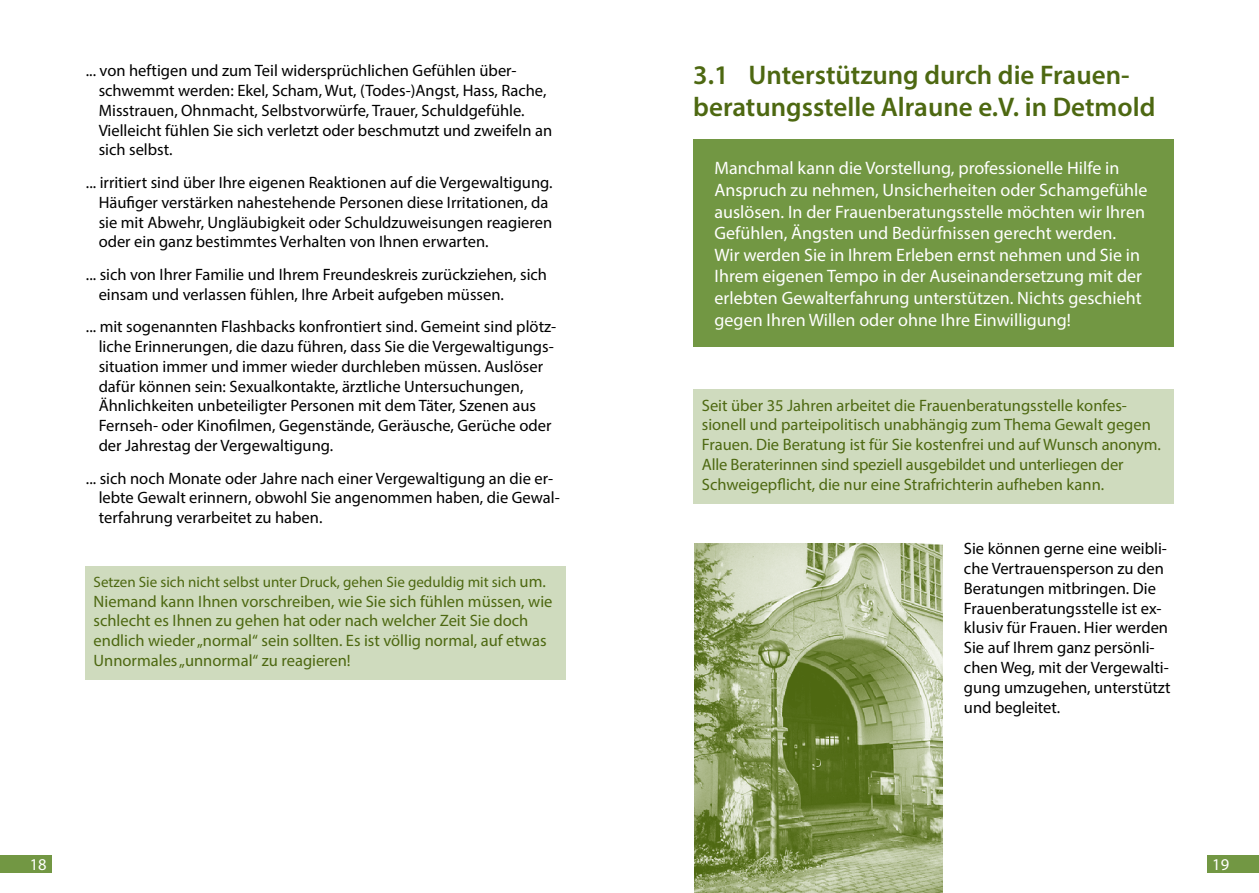
<style>
.page{position:relative;width:1259px;height:893px;background:#fff}
.page>*{position:absolute;margin:0;border:0;box-sizing:border-box;transform-origin:0 0}
.t1{font:600 27px/32.4px "Myriad Pro";color:#4d6811}
.t2{font:18px/21.6px "Myriad Pro";color:#fff}
.t3{font:16.5px/19.8px "Myriad Pro";color:#000}
.t4{font:16.5px/19.8px "Myriad Pro";color:#4d6811}
.t5{font:16.5px "Myriad Pro";color:#fff}
.t6{font:15px "Myriad Pro";color:#4d6811}
.s1{font-size:16.5px}
</style>
<div class="page">
<div style="left:0;top:856px;width:51px;height:17px;background:#729743"></div>
<div style="left:1208px;top:856px;width:51px;height:17px;background:#729743"></div>
<div style="left:85px;top:566px;width:481px;height:113px;background:#cfdbbe"></div>
<div style="left:693px;top:140px;width:481px;height:207px;background:#729743"></div>
<div style="left:693px;top:390px;width:481px;height:114px;background:#cfdbbe"></div>
<img style="left:694px;top:543px;width:248px;height:350px">
<p class="t3" style="left:99px;top:60px;width:455px;text-indent:-13px">... von heftigen und zum Teil widersprüchlichen Gefühlen über&shy;schwemmt werden: Ekel, Scham, Wut, (Todes-)Angst, Hass, Rache, Misstrauen, Ohnmacht, Selbstvorwürfe, Trauer, Schuldgefühle.<br>Vielleicht fühlen Sie sich verletzt oder beschmutzt und zweifeln an sich selbst.</p>
<p class="t3" style="left:99px;top:172px;width:455px;text-indent:-13px">... irritiert sind über Ihre eigenen Reaktionen auf die Vergewaltigung.<br>Häufiger verstärken nahestehende Personen diese Irritationen, da sie mit Abwehr, Ungläubigkeit oder Schuldzuweisungen reagieren oder ein ganz bestimmtes Verhalten von Ihnen erwarten.</p>
<p class="t3" style="left:99px;top:264px;width:450px;text-indent:-13px">... sich von Ihrer Familie und Ihrem Freundeskreis zurückziehen, sich einsam und verlassen fühlen, Ihre Arbeit aufgeben müssen.</p>
<p class="t3" style="left:99px;top:317px;width:459px;text-indent:-13px">... mit sogenannten Flashbacks konfrontiert sind. Gemeint sind plötz&shy;liche Erinnerungen, die dazu führen, dass Sie die Vergewaltigungs&shy;situation immer und immer wieder durchleben müssen. Auslöser dafür können sein: Sexualkontakte, ärztliche Untersuchungen, Ähnlichkeiten unbeteiligter Personen mit dem Täter, Szenen aus Fernseh- oder Kinofilmen, Gegenstände, Geräusche, Gerüche oder der Jahrestag der Vergewaltigung.</p>
<p class="t3" style="left:99px;top:468px;width:462px;text-indent:-13px">... sich noch Monate oder Jahre nach einer Vergewaltigung an die er&shy;lebte Gewalt erinnern, obwohl Sie angenommen haben, die Gewal&shy;terfahrung verarbeitet zu haben.</p>
<p class="t6" style="left:94px;top:572px;width:454px">Setzen Sie sich nicht selbst unter Druck, gehen Sie geduldig mit sich <span class="s1">um.</span></p>
<p class="t4" style="left:94px;top:591px;width:460px">Niemand kann Ihnen vorschreiben, wie Sie sich fühlen müssen, wie schlecht es Ihnen zu gehen hat oder nach welcher Zeit Sie doch endlich wieder „normal“ sein sollten. Es ist völlig normal, auf etwas Unnormales „unnormal“ zu reagieren!</p>
<h1 class="t1" style="left:693px;top:58px;width:463px">3.1 Unterstützung durch die Frauen&shy;beratungsstelle Alraune e.V. in Detmold</h1>
<p class="t2" style="left:714px;top:157px;width:434px">Manchmal kann die Vorstellung, professionelle Hilfe in Anspruch zu nehmen, Unsicherheiten oder Schamgefühle auslösen. In der Frauenberatungsstelle möchten wir Ihren Gefühlen, Ängsten und Bedürfnissen gerecht werden.<br>Wir werden Sie in Ihrem Erleben ernst nehmen und Sie in Ihrem eigenen Tempo in der Auseinandersetzung mit der erlebten Gewalterfahrung unterstützen. Nichts geschieht gegen Ihren Willen oder ohne Ihre Einwilligung!</p>
<p class="t4" style="left:702px;top:395px;width:460px">Seit über 35 Jahren arbeitet die Frauenberatungsstelle konfes&shy;sionell und parteipolitisch unabhängig zum Thema Gewalt gegen Frauen. Die Beratung ist für Sie kostenfrei und auf Wunsch anonym.<br>Alle Beraterinnen sind speziell ausgebildet und unterliegen der Schweigepflicht, die nur eine Strafrichterin aufheben kann.</p>
<p class="t3" style="left:964px;top:538px;width:208px">Sie können gerne eine weibli&shy;che Vertrauensperson zu den<br>Beratungen mitbringen. Die<br>Frauenberatungsstelle ist ex&shy;klusiv für Frauen. Hier werden<br>Sie auf Ihrem ganz persönli&shy;chen Weg, mit der Vergewalti&shy;gung umzugehen, unterstützt und begleitet.</p>
<p class="t5" style="left:30px;top:854px;width:18px">18</p>
<p class="t5" style="left:1212px;top:854px;width:18px">19</p>
</div>
